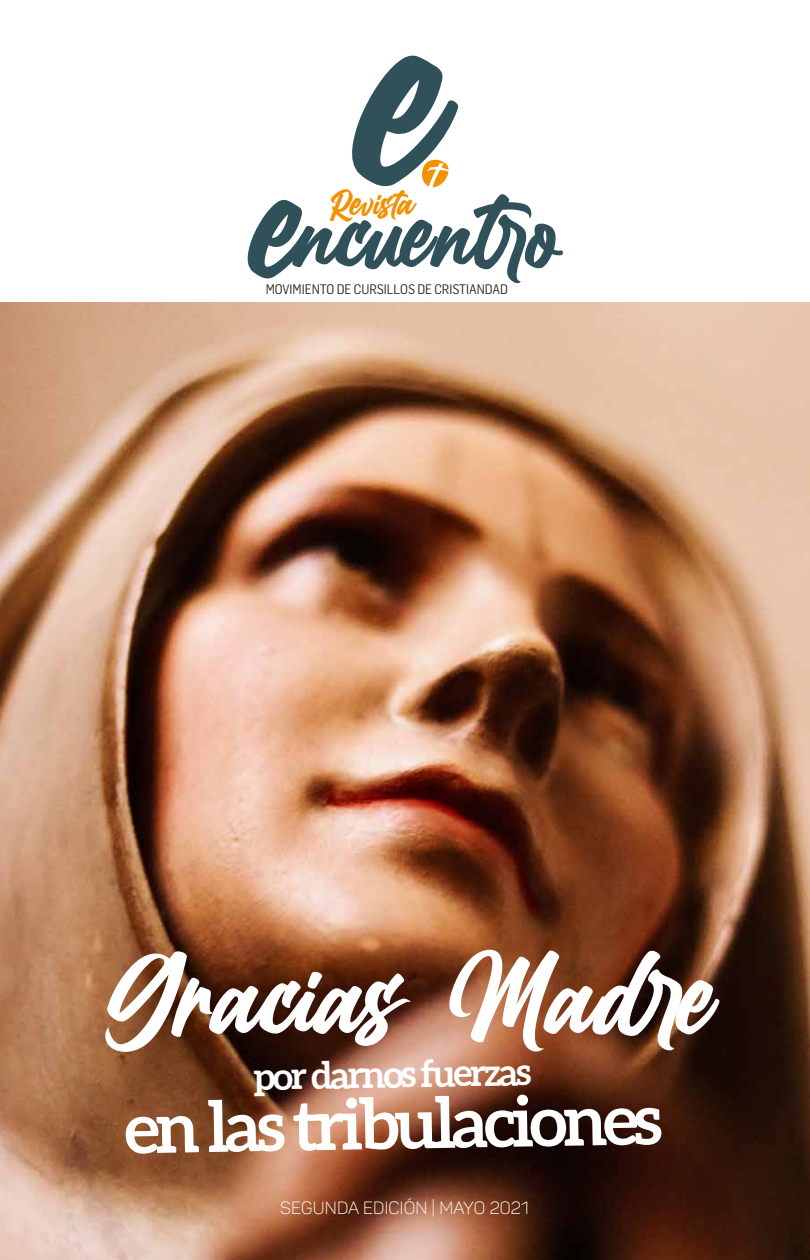
<style>
.page{position:relative;width:810px;height:1260px;background:#fff}
.page>*{position:absolute;margin:0;border:0;box-sizing:border-box;transform-origin:0 0}
.t1{font:127.5px "Billion Dreams";color:#fff}
.t2{font:700 70px "Aleo";color:#fff}
.t3{font:40.62px "Billion Dreams";color:#f29103}
.t4{font:700 37.5px "Aleo";color:#fff}
.t5{font:17.5px "Panton Light Caps";letter-spacing:.01em;color:#fff}
.t6{font:13.5px "Flama Semicond";color:#1e1e1c}
</style>
<div class="page">
<img style="left:0;top:302px;width:810px;height:958px">
<svg style="left:352px;top:55px;width:107px;height:132px"></svg>
<svg style="left:247px;top:194px;width:316px;height:89px"></svg>
<h3 class="t3" style="left:330px;top:176px;width:87px">Revista</h3>
<p class="t6" style="left:266px;top:282px;width:244px">MOVIMIENTO DE CURSILLOS DE CRISTIANDAD</p>
<h1 class="t1" style="left:102px;top:914px;width:619px">Gracias Madre</h1>
<h3 class="t4" style="left:253px;top:1055px;width:280px;rotate:-1deg">por darnos fuerzas</h3>
<h2 class="t2" style="left:124px;top:1088px;width:539px;rotate:-1deg">en las tribulaciones</h2>
<p class="t5" style="left:280px;top:1197px;width:250px">SEGUNDA EDICIÓN | MAYO 2021</p>
</div>
